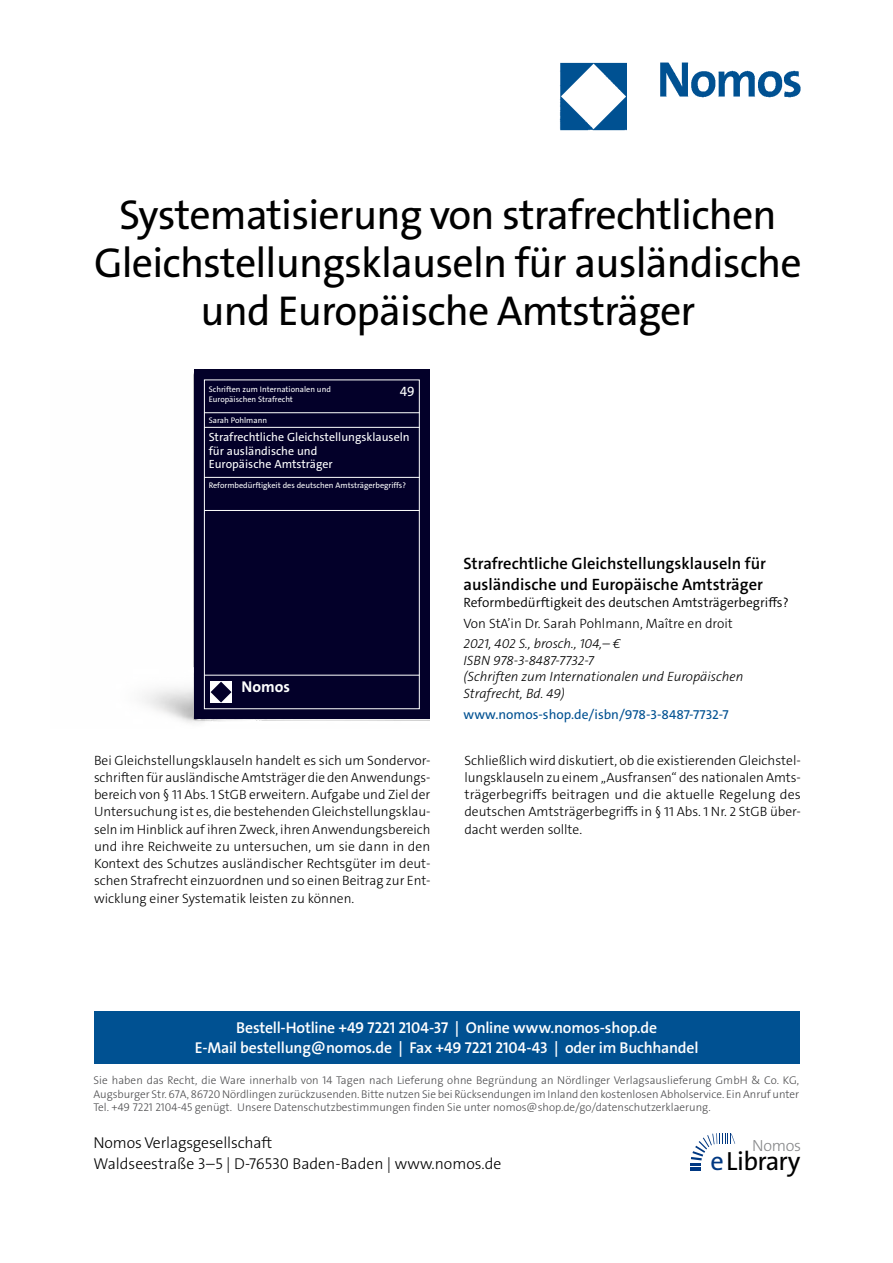
<style>
.page{position:relative;width:893px;height:1263px;background:#fff}
.page>*{position:absolute;margin:0;border:0;box-sizing:border-box;transform-origin:0 0}
.t1{font:42px/48px "The Sans Os F";letter-spacing:-.02em;color:#000;text-align:center}
.t2{font:26.4px "The Sans Os F";letter-spacing:-.03em;color:#000}
.t3{font:600 16.5px/21px "The Sans C5";color:#000}
.t4{font:300 16.2px "The Sans Os F";letter-spacing:-.02em;color:#87888a}
.t5{font:600 15.75px/21px "The Sans Os F";letter-spacing:-.01em;color:#fff;text-align:center}
.t6{font:300 15.75px/21px "The Sans Os F";color:#000}
.t7{font:700 15.75px "The Sans C5";color:#fff}
.t8{font:300 13.5px/17.2px "The Sans C5";color:#000;text-align:justify}
.t9{font:italic 300 13.5px/16.5px "The Sans C5";color:#000}
.t10{font:300 13.5px "The Sans C5";color:#000}
.t11{font:13.5px "The Sans C5";color:#005192}
.t12{font:13.5px "The Sans C5";color:#fff}
.t13{font:12px/13.5px "The Sans C5";color:#fff}
.t14{font:300 11.25px/13.5px "The Sans Os F";color:#4b4b4d;text-align:justify}
.t15{font:8.1px/9.8px "The Sans C5";color:#fff}
.s1{color:#003882}
</style>
<div class="page">
<img style="left:559px;top:62px;width:242px;height:69px">
<div style="left:94px;top:1011px;width:705px;height:52px;background:#005192"></div>
<svg style="left:690px;top:1133px;width:45px;height:38px"></svg>
<img style="left:144px;top:373px;width:285px;height:350px">
<div style="left:194px;top:370px;width:236px;height:348px;background:#030029"></div>
<div style="left:204px;top:380px;width:216px;height:329px;border:1px solid #fff"></div>
<hr style="left:204px;top:412px;width:216px;height:1px;background:#fff">
<hr style="left:204px;top:477px;width:216px;height:1px;background:#fff">
<hr style="left:204px;top:510px;width:216px;height:1px;background:#fff">
<hr style="left:204px;top:675px;width:216px;height:1px;background:#fff">
<div style="left:210px;top:681px;width:22px;height:22px;background:#fff"></div>
<svg style="left:211px;top:682px;width:20px;height:20px"></svg>
<hr style="left:204px;top:427px;width:216px;height:1px;background:#fff">
<h1 class="t1" style="left:94px;top:195px;width:709px">Systematisierung von strafrechtlichen<br>Gleichstellungsklauseln für ausländische und Europäische Amtsträger</h1>
<p class="t15" style="left:209px;top:384px;width:124px">Schriften zum Internationalen und<br>Europäischen Strafrecht</p>
<p class="t12" style="left:400px;top:383px;width:16px">49</p>
<p class="t15" style="left:209px;top:416px;width:60px">Sarah Pohlmann</p>
<p class="t13" style="left:209px;top:430px;width:202px">Strafrechtliche Gleichstellungsklauseln für ausländische und<br>Europäische Amtsträger</p>
<p class="t15" style="left:209px;top:481px;width:199px">Reformbedürftigkeit des deutschen Amtsträgerbegriffs?</p>
<p class="t7" style="left:242px;top:676px;width:50px">Nomos</p>
<p class="t3" style="left:463px;top:553px;width:304px">Strafrechtliche Gleichstellungsklauseln für ausländische und Europäische Amtsträger</p>
<p class="t10" style="left:463px;top:594px;width:327px">Reformbedürftigkeit des deutschen Amtsträgerbegriffs?</p>
<p class="t8" style="left:463px;top:614px;width:271px">Von StA’in Dr. Sarah Pohlmann, Maître en droit</p>
<p class="t9" style="left:463px;top:636px;width:281px">2021, 402 S., brosch., 104,– €<br>ISBN 978-3-8487-7732-7<br>(Schriften zum Internationalen und Europäischen<br>Strafrecht, Bd. 49)</p>
<p class="t11" style="left:463px;top:705px;width:267px">www.nomos-shop.de/isbn/978-3-8487-7732-7</p>
<p class="t8" style="left:94px;top:751px;width:338px">Bei Gleichstellungsklauseln handelt es sich um Sondervor&shy;schriften für ausländische Amtsträger die den Anwendungs&shy;bereich von § 11 Abs. 1 StGB erweitern. Aufgabe und Ziel der Untersuchung ist es, die bestehenden Gleichstellungsklau&shy;seln im Hinblick auf ihren Zweck, ihren Anwendungsbereich und ihre Reichweite zu untersuchen, um sie dann in den Kontext des Schutzes ausländischer Rechtsgüter im deut&shy;schen Strafrecht einzuordnen und so einen Beitrag zur Ent&shy;wicklung einer Systematik leisten zu können.</p>
<p class="t8" style="left:464px;top:751px;width:338px">Schließlich wird diskutiert, ob die existierenden Gleichstel&shy;lungsklauseln zu einem „Ausfransen“ des nationalen Amts&shy;trägerbegriffs beitragen und die aktuelle Regelung des deutschen Amtsträgerbegriffs in § 11 Abs. 1 Nr. 2 StGB über&shy;dacht werden sollte.</p>
<p class="t5" style="left:195px;top:1017px;width:505px">Bestell-Hotline +49 7221 2104-37 | Online www.nomos-shop.de<br>E-Mail bestellung@nomos.de | Fax +49 7221 2104-43 | oder im Buchhandel</p>
<p class="t14" style="left:94px;top:1074px;width:707px">Sie haben das Recht, die Ware innerhalb von 14 Tagen nach Lieferung ohne Begründung an Nördlinger Verlagsauslieferung GmbH &amp; Co. KG, Augsburger Str. 67A, 86720 Nördlingen zurückzusenden. Bitte nutzen Sie bei Rücksendungen im Inland den kostenlosen Abholservice. Ein Anruf unter Tel. +49 7221 2104-45 genügt. Unsere Datenschutzbestimmungen finden Sie unter nomos@shop.de/go/datenschutzerklaerung.</p>
<p class="t6" style="left:94px;top:1133px;width:409px">Nomos Verlagsgesellschaft<br>Waldseestraße 3–5 | D-76530 Baden-Baden | www.nomos.de</p>
<p class="t4" style="left:752px;top:1135px;width:51px">Nomos</p>
<h2 class="t2" style="left:710px;top:1151px;width:91px"><span class="s1">e</span>Library</h2>
</div>
